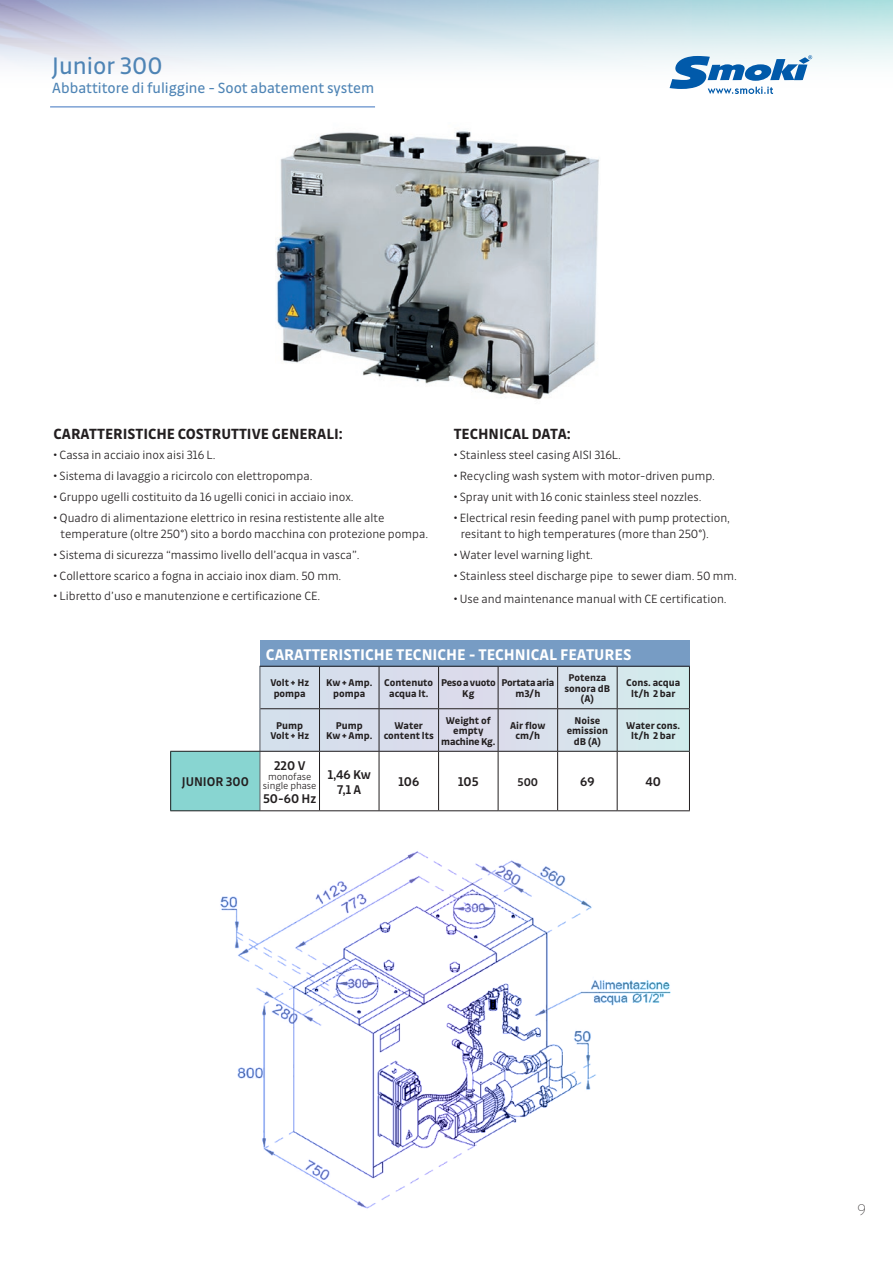
<style>
.page{position:relative;width:893px;height:1263px;background:#fff}
.page>*{position:absolute;margin:0;border:0;box-sizing:border-box;transform-origin:0 0}
.t1{font:25.5px "Drive";color:#4e84b5}
.t2{font:700 16.5px "Drive";color:#fff}
.t3{font:100 16.5px "Drive";color:#231f20}
.t4{font:700 15.75px "Drive";color:#231f20}
.t5{font:15.75px "Drive";color:#4e84b5}
.t6{font:500 13.5px/15px "Drive";color:#231f20;text-align:center}
.t7{font:300 12.75px/16.5px "Drive";color:#231f20}
.t8{font:500 12px "Drive";color:#231f20}
.t9{font:700 10.5px/10.5px "Drive";color:#231f20;text-align:center}
.t10{font:300 10.5px/9px "Drive";color:#231f20;text-align:center}
.t11{font:700 10.5px/10.5px "Drive";letter-spacing:-.02em;color:#231f20;text-align:center}
.t12{font:700 10.5px/10.5px "Drive";letter-spacing:-.03em;color:#231f20;text-align:center}
.s1{font-weight:500}
</style>
<div class="page">
<svg style="left:0;top:0;width:893px;height:88px"></svg>
<hr style="left:50px;top:106px;width:325px;height:2px;background:#7da2d4">
<svg style="left:220px;top:851px;width:451px;height:358px"></svg>
<img style="left:275px;top:131px;width:324px;height:269px">
<div style="left:171px;top:751px;width:89px;height:60px;background:#88d5d1"></div>
<div style="left:260px;top:666px;width:429px;height:85px;background:#d7dfec"></div>
<div style="left:260px;top:640px;width:430px;height:26px;background:#779cc4"></div>
<hr style="left:319px;top:667px;width:1px;height:41px;background:#231f20">
<hr style="left:379px;top:667px;width:1px;height:41px;background:#231f20">
<hr style="left:438px;top:667px;width:1px;height:41px;background:#231f20">
<hr style="left:498px;top:667px;width:1px;height:41px;background:#231f20">
<hr style="left:557px;top:667px;width:1px;height:41px;background:#231f20">
<hr style="left:617px;top:667px;width:1px;height:41px;background:#231f20">
<hr style="left:319px;top:709px;width:1px;height:42px;background:#231f20">
<hr style="left:379px;top:709px;width:1px;height:42px;background:#231f20">
<hr style="left:438px;top:709px;width:1px;height:42px;background:#231f20">
<hr style="left:498px;top:709px;width:1px;height:42px;background:#231f20">
<hr style="left:557px;top:709px;width:1px;height:42px;background:#231f20">
<hr style="left:617px;top:709px;width:1px;height:42px;background:#231f20">
<hr style="left:689px;top:709px;width:1px;height:42px;background:#231f20">
<hr style="left:319px;top:752px;width:1px;height:58px;background:#231f20">
<hr style="left:379px;top:752px;width:1px;height:58px;background:#231f20">
<hr style="left:438px;top:752px;width:1px;height:58px;background:#231f20">
<hr style="left:498px;top:752px;width:1px;height:58px;background:#231f20">
<hr style="left:557px;top:752px;width:1px;height:58px;background:#231f20">
<hr style="left:617px;top:752px;width:1px;height:58px;background:#231f20">
<hr style="left:379px;top:810px;width:60px;height:1px;background:#231f20">
<hr style="left:439px;top:810px;width:59px;height:1px;background:#231f20">
<hr style="left:498px;top:810px;width:60px;height:1px;background:#231f20">
<hr style="left:558px;top:810px;width:59px;height:1px;background:#231f20">
<hr style="left:617px;top:810px;width:73px;height:1px;background:#231f20">
<hr style="left:260px;top:752px;width:1px;height:58px;background:#636366">
<hr style="left:170px;top:810px;width:90px;height:1px;background:#231f20">
<hr style="left:260px;top:667px;width:1px;height:42px;background:#636366">
<hr style="left:260px;top:709px;width:1px;height:42px;background:#636366">
<hr style="left:260px;top:666px;width:59px;height:1px;background:#231f20">
<hr style="left:319px;top:666px;width:60px;height:1px;background:#231f20">
<hr style="left:379px;top:666px;width:60px;height:1px;background:#231f20">
<hr style="left:439px;top:666px;width:59px;height:1px;background:#231f20">
<hr style="left:498px;top:666px;width:60px;height:1px;background:#231f20">
<hr style="left:558px;top:666px;width:59px;height:1px;background:#231f20">
<hr style="left:617px;top:666px;width:73px;height:1px;background:#231f20">
<hr style="left:689px;top:667px;width:1px;height:41px;background:#231f20">
<hr style="left:260px;top:708px;width:59px;height:1px;background:#231f20">
<hr style="left:319px;top:708px;width:60px;height:1px;background:#231f20">
<hr style="left:379px;top:708px;width:60px;height:1px;background:#231f20">
<hr style="left:439px;top:708px;width:59px;height:1px;background:#231f20">
<hr style="left:498px;top:708px;width:60px;height:1px;background:#231f20">
<hr style="left:558px;top:708px;width:59px;height:1px;background:#231f20">
<hr style="left:617px;top:708px;width:73px;height:1px;background:#231f20">
<hr style="left:170px;top:751px;width:90px;height:1px;background:#231f20">
<hr style="left:170px;top:752px;width:1px;height:58px;background:#231f20">
<hr style="left:260px;top:751px;width:59px;height:1px;background:#231f20">
<hr style="left:319px;top:751px;width:60px;height:1px;background:#231f20">
<hr style="left:379px;top:751px;width:60px;height:1px;background:#231f20">
<hr style="left:439px;top:751px;width:59px;height:1px;background:#231f20">
<hr style="left:498px;top:751px;width:60px;height:1px;background:#231f20">
<hr style="left:558px;top:751px;width:59px;height:1px;background:#231f20">
<hr style="left:617px;top:751px;width:73px;height:1px;background:#231f20">
<hr style="left:689px;top:752px;width:1px;height:58px;background:#231f20">
<hr style="left:260px;top:810px;width:59px;height:1px;background:#231f20">
<hr style="left:319px;top:810px;width:60px;height:1px;background:#231f20">
<svg style="left:670px;top:55px;width:142px;height:39px"></svg>
<h1 class="t1" style="left:52px;top:51px;width:112px">Junior 300</h1>
<p class="t5" style="left:52px;top:79px;width:323px">Abbattitore di fuliggine - Soot abatement system</p>
<p class="t4" style="left:54px;top:424px;width:291px">CARATTERISTICHE COSTRUTTIVE GENERALI:</p>
<p class="t7" style="left:54px;top:447px;width:163px"><span class="s1">•</span> Cassa in acciaio inox aisi 316 L.</p>
<p class="t7" style="left:54px;top:468px;width:261px"><span class="s1">•</span> Sistema di lavaggio a ricircolo con elettropompa.</p>
<p class="t7" style="left:54px;top:488px;width:302px"><span class="s1">•</span> Gruppo ugelli costituito da 16 ugelli conici in acciaio inox.</p>
<p class="t7" style="left:61px;top:509px;width:369px;text-indent:-7px"><span class="s1">•</span> Quadro di alimentazione elettrico in resina restistente alle alte temperature (oltre 250°) sito a bordo macchina con protezione pompa.</p>
<p class="t7" style="left:54px;top:546px;width:307px"><span class="s1">•</span> Sistema di sicurezza “massimo livello dell’acqua in vasca”.</p>
<p class="t7" style="left:54px;top:567px;width:289px"><span class="s1">•</span> Collettore scarico a fogna in acciaio inox diam. 50 mm.</p>
<p class="t7" style="left:54px;top:588px;width:268px"><span class="s1">•</span> Libretto d’uso e manutenzione e certificazione CE.</p>
<p class="t4" style="left:454px;top:424px;width:119px">TECHNICAL DATA:</p>
<p class="t7" style="left:454px;top:447px;width:169px"><span class="s1">•</span> Stainless steel casing AISI 316L.</p>
<p class="t7" style="left:454px;top:468px;width:263px"><span class="s1">•</span> Recycling wash system with motor-driven pump.</p>
<p class="t7" style="left:454px;top:488px;width:249px"><span class="s1">•</span> Spray unit with 16 conic stainless steel nozzles.</p>
<p class="t7" style="left:461px;top:509px;width:271px;text-indent:-7px"><span class="s1">•</span> Electrical resin feeding panel with pump protection, resitant to high temperatures (more than 250°).</p>
<p class="t7" style="left:454px;top:546px;width:141px"><span class="s1">•</span> Water level warning light.</p>
<p class="t7" style="left:454px;top:567px;width:285px"><span class="s1">•</span> Stainless steel discharge pipe to sewer diam. 50 mm.</p>
<p class="t7" style="left:454px;top:591px;width:274px"><span class="s1">•</span> Use and maintenance manual with CE certification.</p>
<p class="t6" style="left:182px;top:774px;width:69px">JUNIOR 300</p>
<p class="t2" style="left:266px;top:645px;width:367px">CARATTERISTICHE TECNICHE - TECHNICAL FEATURES</p>
<p class="t9" style="left:270px;top:677px;width:40px">Volt + Hz pompa</p>
<p class="t9" style="left:326px;top:677px;width:48px">Kw + Amp. pompa</p>
<p class="t9" style="left:384px;top:677px;width:50px">Contenuto acqua lt.</p>
<p class="t12" style="left:441px;top:677px;width:56px">Peso a vuoto<br>Kg</p>
<p class="t11" style="left:501px;top:677px;width:55px">Portata aria m3/h</p>
<p class="t9" style="left:564px;top:672px;width:47px">Potenza sonora dB (A)</p>
<p class="t9" style="left:626px;top:677px;width:56px">Cons. acqua lt/h 2 bar</p>
<p class="t9" style="left:270px;top:720px;width:40px">Pump<br>Volt + Hz</p>
<p class="t9" style="left:326px;top:720px;width:48px">Pump<br>Kw + Amp.</p>
<p class="t9" style="left:384px;top:720px;width:52px">Water content lts</p>
<p class="t9" style="left:441px;top:715px;width:56px">Weight of empty machine Kg.</p>
<p class="t9" style="left:510px;top:720px;width:37px">Air flow cm/h</p>
<p class="t9" style="left:567px;top:715px;width:43px">Noise emission dB (A)</p>
<p class="t9" style="left:626px;top:720px;width:55px">Water cons. lt/h 2 bar</p>
<p class="t6" style="left:274px;top:758px;width:33px">220 V</p>
<p class="t10" style="left:263px;top:772px;width:55px">monofase single phase</p>
<p class="t6" style="left:263px;top:791px;width:55px">50-60 Hz</p>
<p class="t6" style="left:328px;top:767px;width:45px">1,46 Kw<br>7,1 A</p>
<p class="t6" style="left:398px;top:774px;width:22px">106</p>
<p class="t6" style="left:458px;top:774px;width:22px">105</p>
<p class="t8" style="left:518px;top:775px;width:22px">500</p>
<p class="t6" style="left:580px;top:774px;width:16px">69</p>
<p class="t6" style="left:645px;top:774px;width:17px">40</p>
<p class="t3" style="left:858px;top:1200px;width:10px">9</p>
</div>
